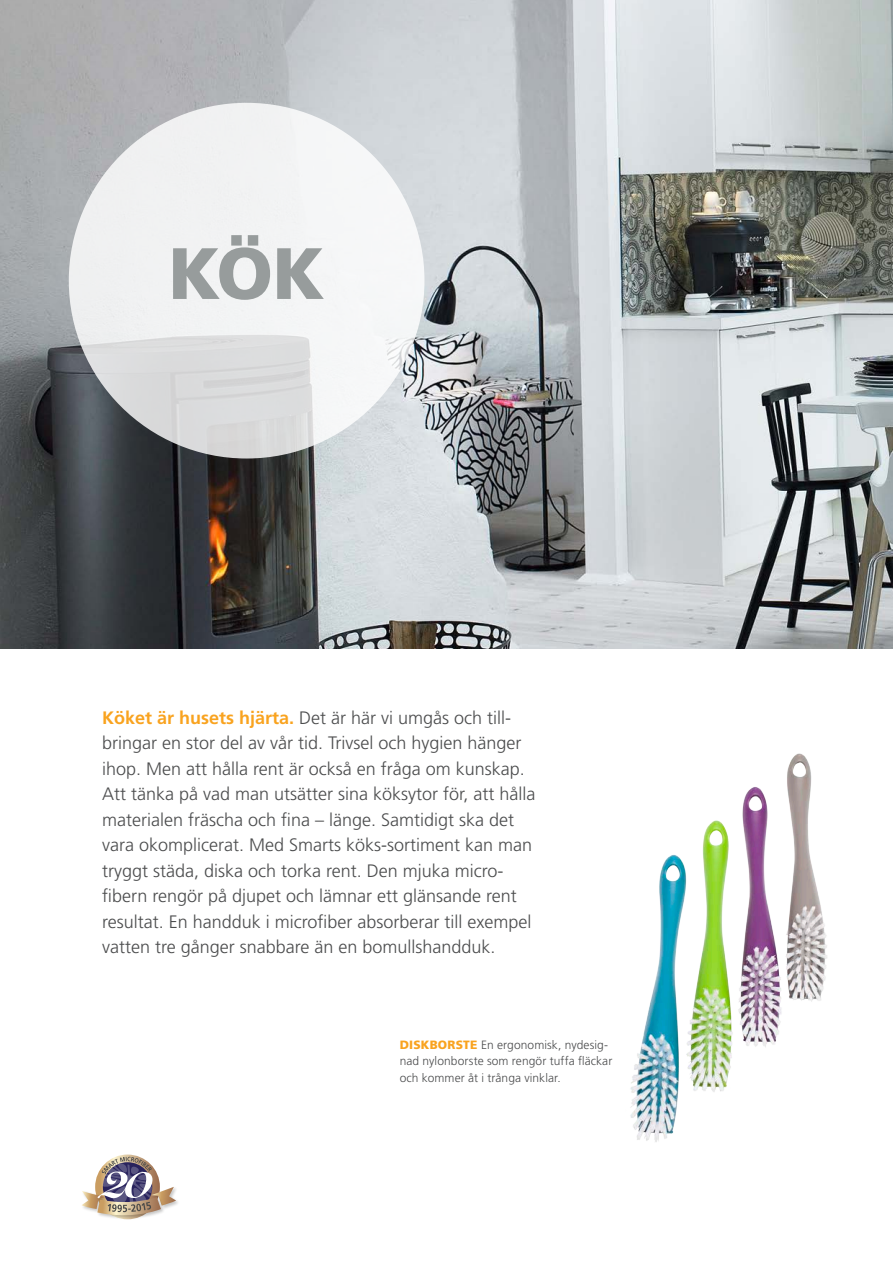
<style>
.page{position:relative;width:893px;height:1263px;background:#fff}
.page>*{position:absolute;margin:0;border:0;box-sizing:border-box;transform-origin:0 0}
.t1{font:900 72.6px "Frutiger";color:#979c9c}
.t2{font:300 18px/25.5px "Frutiger";color:#4b4c4d}
.t3{font:300 12px/16.5px "Frutiger";letter-spacing:.005em;color:#4b4c4d}
.s1{font-weight:700;color:#f9a31f}
.s2{font-weight:900;color:#f9a31f}
</style>
<div class="page">
<img style="left:0;top:0;width:893px;height:648px">
<svg style="left:69px;top:103px;width:355px;height:355px;fill:#f1f2f3"></svg>
<img style="left:630px;top:753px;width:197px;height:389px">
<svg style="left:82px;top:1157px;width:94px;height:63px"></svg>
<p class="t1" style="left:168px;top:230px;width:158px">KÖK</p>
<p class="t2" style="left:102px;top:705px;width:435px"><span class="s1">Köket är husets hjärta.</span> Det är här vi umgås och till&shy;bringar en stor del av vår tid. Trivsel och hygien hänger ihop. Men att hålla rent är också en fråga om kunskap.<br>Att tänka på vad man utsätter sina köksytor för, att hålla materialen fräscha och fina – länge. Samtidigt ska det vara okomplicerat. Med Smarts köks-sortiment kan man tryggt städa, diska och torka rent. Den mjuka micro&shy;fibern rengör på djupet och lämnar ett glänsande rent resultat. En handduk i microfiber absorberar till exempel vatten tre gånger snabbare än en bomullshandduk.</p>
<p class="t3" style="left:400px;top:1036px;width:214px"><span class="s2">DISKBORSTE</span> En ergonomisk, nydesig&shy;nad nylonborste som rengör tuffa fläckar och kommer åt i trånga vinklar.</p>
</div>
